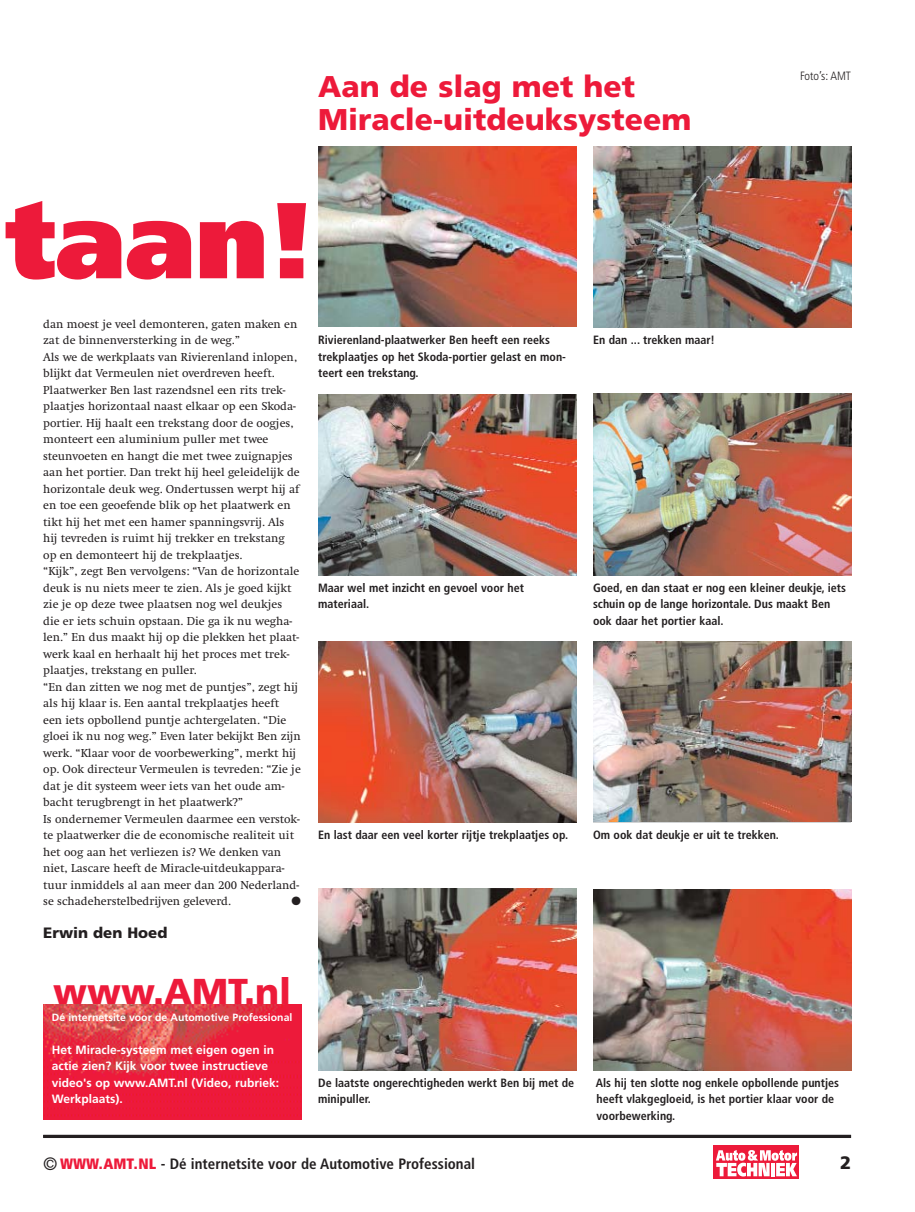
<style>
.page{position:relative;width:915px;height:1212px;background:#fff}
.page>*{position:absolute;margin:0;border:0;box-sizing:border-box;transform-origin:0 0}
.t1{font:900 107.7px "Frutiger";color:#ed1a3a}
.t2{font:900 36px "Frutiger";color:#ed1a3a}
.t3{font:900 30px/33px "Frutiger";color:#ed1a3a}
.t4{font:900 18px "Frutiger";color:#231f20}
.t5{font:700 condensed 15px "Frutiger";color:#231f20}
.t6{font:900 15px "Frutiger";color:#231f20}
.t7{font:12px/16.5px "Swift";color:#231f20}
.t8{font:700 condensed 12px/16.5px "Frutiger";color:#231f20}
.t9{font:700 12px/16.5px "Frutiger";color:#fff}
.t10{font:300 condensed 12px "Frutiger";color:#231f20}
.t11{font:12px "Zapf Dingbats";color:#231f20}
.t12{font:700 10.5px "Frutiger";color:#fff}
.s1{font-weight:400;font-size:18px}
.s2{font-weight:900;color:#ed1a3a}
</style>
<div class="page">
<img style="left:318px;top:146px;width:258px;height:181px">
<img style="left:593px;top:147px;width:258px;height:181px">
<img style="left:318px;top:394px;width:258px;height:181px">
<hr style="left:43px;top:1135px;width:808px;height:3px;background:#231f20">
<img style="left:593px;top:394px;width:258px;height:181px">
<img style="left:318px;top:642px;width:258px;height:181px">
<img style="left:593px;top:641px;width:258px;height:181px">
<img style="left:318px;top:889px;width:258px;height:181px">
<img style="left:593px;top:889px;width:258px;height:182px">
<img style="left:43px;top:1004px;width:258px;height:116px">
<div style="left:714px;top:1146px;width:85px;height:33px;background:#ed1a3a"></div>
<svg style="left:716px;top:1150px;width:81px;height:27px"></svg>
<h3 class="t3" style="left:318px;top:72px;width:375px">Aan de slag met het<br>Miracle-uitdeuksysteem</h3>
<p class="t10" style="left:800px;top:71px;width:52px">Foto’s: AMT</p>
<h1 class="t1" style="left:6px;top:198px;width:311px">taan!</h1>
<p class="t7" style="left:43px;top:317px;width:259px">dan moest je veel demonteren, gaten maken en zat de binnenversterking in de weg.”<br>Als we de werkplaats van Rivierenland inlopen, blijkt dat Vermeulen niet overdreven heeft.<br>Plaatwerker Ben last razendsnel een rits trek&shy;plaatjes horizontaal naast elkaar op een Skoda&shy;portier. Hij haalt een trekstang door de oogjes, monteert een aluminium puller met twee steunvoeten en hangt die met twee zuignapjes aan het portier. Dan trekt hij heel geleidelijk de horizontale deuk weg. Ondertussen werpt hij af en toe een geoefende blik op het plaatwerk en tikt hij het met een hamer spanningsvrij. Als hij tevreden is ruimt hij trekker en trekstang op en demonteert hij de trekplaatjes.<br>“Kijk”, zegt Ben vervolgens: “Van de horizontale deuk is nu niets meer te zien. Als je goed kijkt zie je op deze twee plaatsen nog wel deukjes die er iets schuin opstaan. Die ga ik nu wegha&shy;len.” En dus maakt hij op die plekken het plaat&shy;werk kaal en herhaalt hij het proces met trek&shy;plaatjes, trekstang en puller.<br>“En dan zitten we nog met de puntjes”, zegt hij als hij klaar is. Een aantal trekplaatjes heeft een iets opbollend puntje achtergelaten. “Die gloei ik nu nog weg.” Even later bekijkt Ben zijn werk. “Klaar voor de voorbewerking”, merkt hij op. Ook directeur Vermeulen is tevreden: “Zie je dat je dit systeem weer iets van het oude am&shy;bacht terugbrengt in het plaatwerk?”<br>Is ondernemer Vermeulen daarmee een verstok&shy;te plaatwerker die de economische realiteit uit het oog aan het verliezen is? We denken van niet, Lascare heeft de Miracle-uitdeukappara&shy;tuur inmiddels al aan meer dan 200 Nederland&shy;se schadeherstelbedrijven geleverd.</p>
<p class="t11" style="left:292px;top:895px;width:11px">●</p>
<p class="t6" style="left:43px;top:927px;width:126px">Erwin den Hoed</p>
<h2 class="t2" style="left:53px;top:977px;width:240px">www.AMT.nl</h2>
<p class="t12" style="left:52px;top:1013px;width:242px">Dé internetsite voor de Automotive Professional</p>
<p class="t9" style="left:52px;top:1042px;width:229px">Het Miracle-systeem met eigen ogen in actie zien? Kijk voor twee instructieve video's op www.AMT.nl (Video, rubriek:<br>Werkplaats).</p>
<p class="t8" style="left:318px;top:333px;width:249px">Rivierenland-plaatwerker Ben heeft een reeks trekplaatjes op het Skoda-portier gelast en mon&shy;teert een trekstang.</p>
<p class="t8" style="left:593px;top:333px;width:123px">En dan ... trekken maar!</p>
<p class="t8" style="left:318px;top:580px;width:207px">Maar wel met inzicht en gevoel voor het materiaal.</p>
<p class="t8" style="left:593px;top:580px;width:254px">Goed, en dan staat er nog een kleiner deukje, iets schuin op de lange horizontale. Dus maakt Ben ook daar het portier kaal.</p>
<p class="t8" style="left:318px;top:828px;width:252px">En last daar een veel korter rijtje trekplaatjes op.</p>
<p class="t8" style="left:593px;top:828px;width:187px">Om ook dat deukje er uit te trekken.</p>
<p class="t8" style="left:318px;top:1075px;width:258px">De laatste ongerechtigheden werkt Ben bij met de minipuller.</p>
<p class="t8" style="left:596px;top:1075px;width:245px">Als hij ten slotte nog enkele opbollende puntjes heeft vlakgegloeid, is het portier klaar voor de voorbewerking.</p>
<p class="t5" style="left:43px;top:1158px;width:433px"><span class="s1">©</span> <span class="s2">WWW.AMT.NL</span> - Dé internetsite voor de Automotive Professional</p>
<h3 class="t4" style="left:840px;top:1156px;width:13px">2</h3>
</div>
